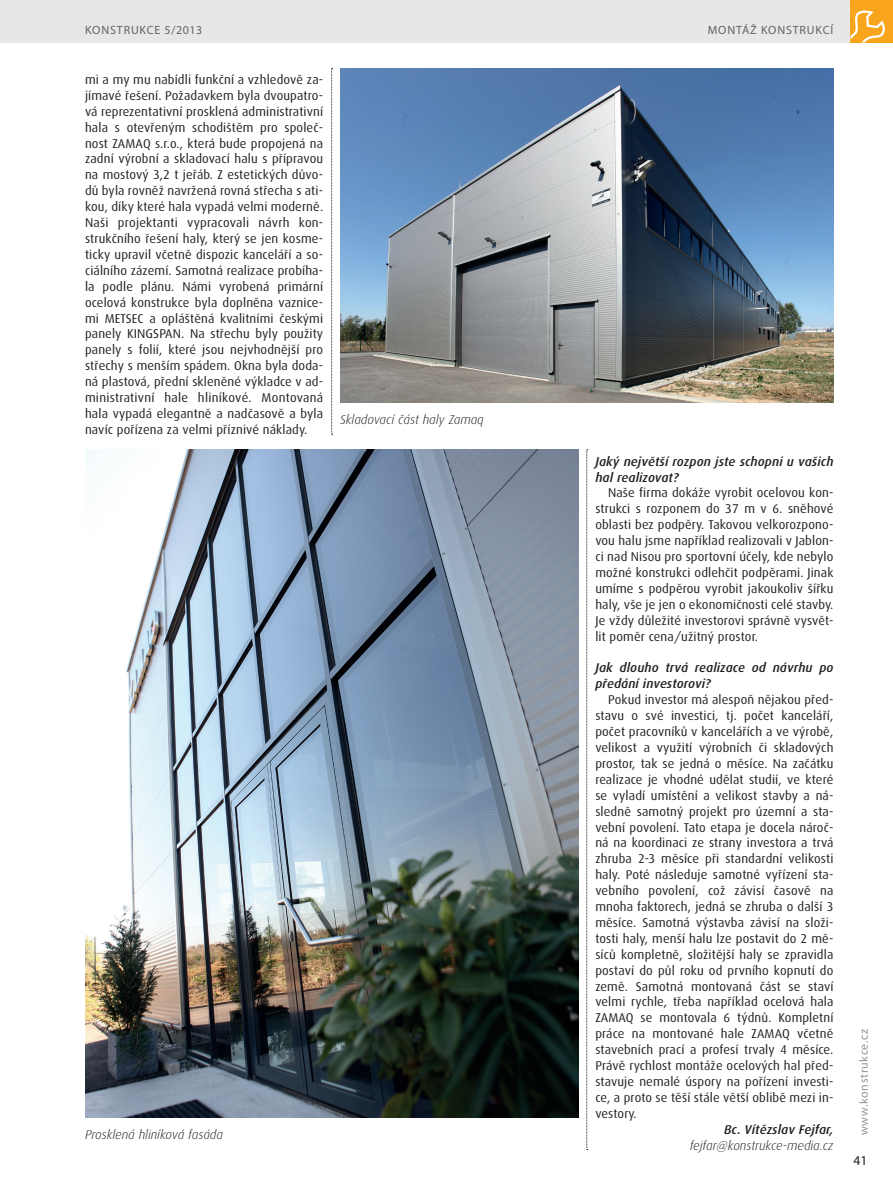
<style>
.page{position:relative;width:893px;height:1191px;background:#fff}
.page>*{position:absolute;margin:0;border:0;box-sizing:border-box;transform-origin:0 0}
.t1{font:13.5px "Myriad Pro";color:#231f20}
.t2{font:12.75px/15.9px "Max";letter-spacing:.01em;color:#231f20;text-align:justify}
.t3{font:italic 500 12.75px/15.9px "Max";letter-spacing:.01em;color:#231f20}
.t4{font:italic 300 12.75px "Max";color:#231f20}
.t5{font:12px "Myriad Pro";letter-spacing:.07em;color:#636366}
.t6{font:12px "Myriad Pro";letter-spacing:.05em;color:#939598}
</style>
<div class="page">
<svg style="left:587px;top:449px;width:1px;height:701px"></svg>
<svg style="left:331px;top:68px;width:2px;height:367px"></svg>
<img style="left:340px;top:68px;width:493px;height:334px">
<img style="left:85px;top:449px;width:493px;height:668px">
<div style="left:0;top:0;width:893px;height:43px;background:#e6e7e9"></div>
<div style="left:850px;top:0;width:43px;height:43px;background:#f9a51b"></div>
<svg style="left:850px;top:10px;width:35px;height:33px"></svg>
<p class="t5" style="left:85px;top:23px;width:119px">KONSTRUKCE 5/2013</p>
<p class="t5" style="left:708px;top:23px;width:127px">MONTÁŽ KONSTRUKCÍ</p>
<p class="t2" style="left:85px;top:71px;width:240px">mi a my mu nabídli funkční a vzhledově za&shy;jímavé řešení. Požadavkem byla dvoupatro&shy;vá reprezentativní prosklená administrativní hala s otevřeným schodištěm pro společ&shy;nost ZAMAQ s.r.o., která bude propojená na zadní výrobní a skladovací halu s přípravou na mostový 3,2 t jeřáb. Z estetických důvo&shy;dů byla rovněž navržená rovná střecha s ati&shy;kou, díky které hala vypadá velmi moderně.<br>Naši projektanti vypracovali návrh kon&shy;strukčního řešení haly, který se jen kosme&shy;ticky upravil včetně dispozic kanceláří a so&shy;ciálního zázemí. Samotná realizace probíha&shy;la podle plánu. Námi vyrobená primární ocelová konstrukce byla doplněna vaznice&shy;mi METSEC a opláštěná kvalitními českými panely KINGSPAN. Na střechu byly použity panely s folií, které jsou nejvhodnější pro střechy s menším spádem. Okna byla doda&shy;ná plastová, přední skleněné výkladce v ad&shy;ministrativní hale hliníkové. Montovaná hala vypadá elegantně a nadčasově a byla navíc pořízena za velmi příznivé náklady.</p>
<p class="t4" style="left:340px;top:411px;width:145px">Skladovací část haly Zamaq</p>
<p class="t4" style="left:85px;top:1126px;width:139px">Prosklená hliníková fasáda</p>
<p class="t3" style="left:595px;top:453px;width:240px">Jaký největší rozpon jste schopni u vašich hal realizovat?</p>
<p class="t2" style="left:595px;top:485px;width:240px;text-indent:13px">Naše firma dokáže vyrobit ocelovou kon&shy;strukci s rozponem do 37 m v 6. sněhové oblasti bez podpěry. Takovou velkorozpono&shy;vou halu jsme například realizovali v Jablon&shy;ci nad Nisou pro sportovní účely, kde nebylo možné konstrukci odlehčit podpěrami. Jinak umíme s podpěrou vyrobit jakoukoliv šířku haly, vše je jen o ekonomičnosti celé stavby.<br>Je vždy důležité investorovi správně vysvět&shy;lit poměr cena/užitný prostor.</p>
<p class="t3" style="left:595px;top:660px;width:240px">Jak dlouho trvá realizace od návrhu po předání investorovi?</p>
<p class="t2" style="left:595px;top:691px;width:240px;text-indent:13px">Pokud investor má alespoň nějakou před&shy;stavu o své investici, tj. počet kanceláří, počet pracovníků v kancelářích a ve výrobě, velikost a využití výrobních či skladových prostor, tak se jedná o měsíce. Na začátku realizace je vhodné udělat studií, ve které se vyladí umístění a velikost stavby a ná&shy;sledně samotný projekt pro územní a sta&shy;vební povolení. Tato etapa je docela nároč&shy;ná na koordinaci ze strany investora a trvá zhruba 2-3 měsíce při standardní velikosti haly. Poté následuje samotné vyřízení sta&shy;vebního povolení, což závisí časově na mnoha faktorech, jedná se zhruba o další 3 měsíce. Samotná výstavba závisí na složi&shy;tosti haly, menší halu lze postavit do 2 mě&shy;síců kompletně, složitější haly se zpravidla postaví do půl roku od prvního kopnutí do země. Samotná montovaná část se staví velmi rychle, třeba například ocelová hala ZAMAQ se montovala 6 týdnů. Kompletní práce na montované hale ZAMAQ včetně stavebních prací a profesí trvaly 4 měsíce.<br>Právě rychlost montáže ocelových hal před&shy;stavuje nemalé úspory na pořízení investi&shy;ce, a proto se těší stále větší oblibě mezi in&shy;vestory.</p>
<p class="t3" style="left:724px;top:1121px;width:111px">Bc. Vítězslav Fejfar,</p>
<p class="t4" style="left:690px;top:1137px;width:145px">fejfar@konstrukce-media.cz</p>
<p class="t6" style="left:856px;top:1135px;width:108px;rotate:-90deg">WWW.KONSTRUKCE.CZ</p>
<p class="t1" style="left:854px;top:1152px;width:15px">41</p>
</div>
